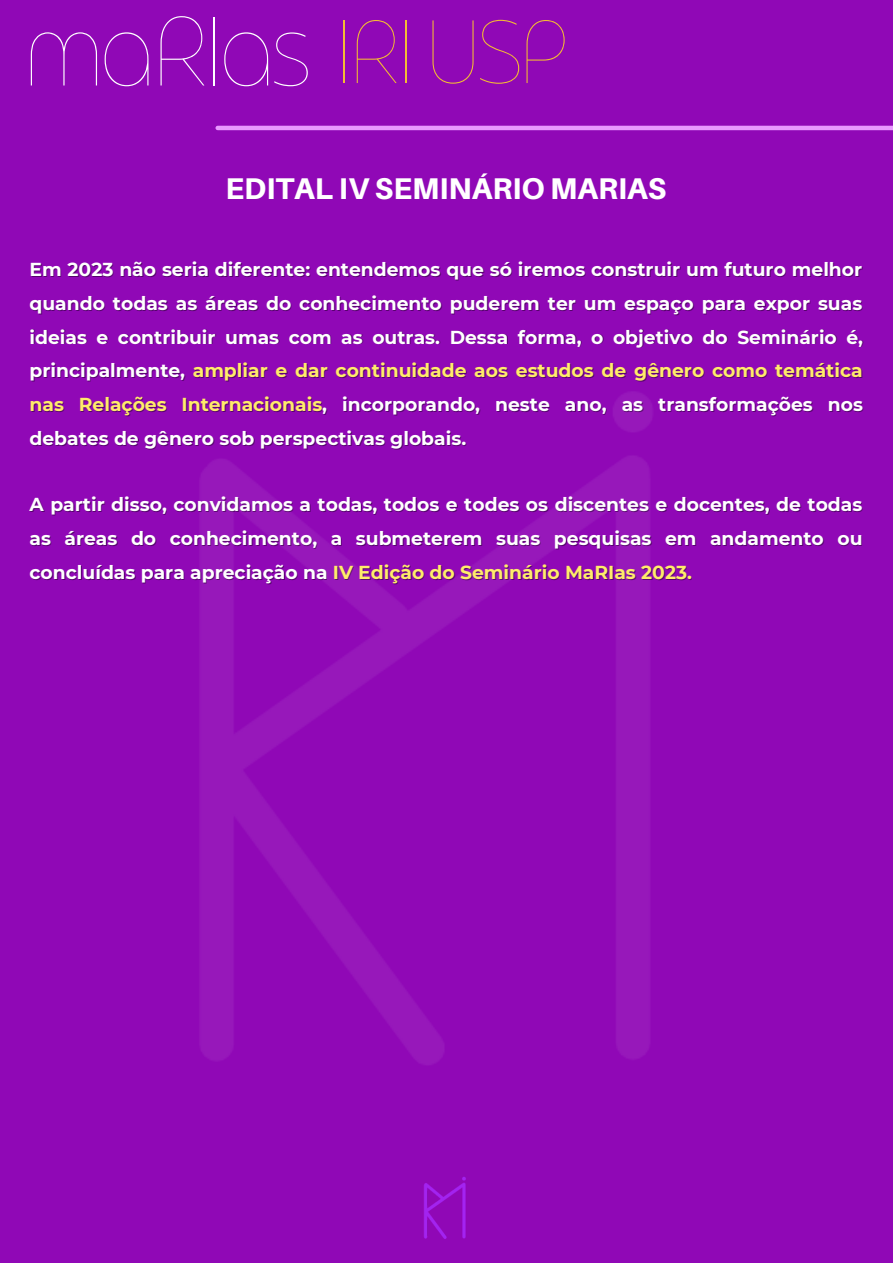
<style>
.page{position:relative;width:893px;height:1264px;background:#fff}
.page>*{position:absolute;margin:0;border:0;box-sizing:border-box;transform-origin:0 0}
.t1{font:100 98.4px "Eastman Grotesque Alt Trial";letter-spacing:-.05em;color:#fff}
.t2{font:100 89.4px "Eastman Grotesque Alt Trial";letter-spacing:-.05em;color:#f3bc33}
.t3{font:800 30px "Aileron";color:#fff}
.t4{font:700 18.75px/33.8px "Montserrat";color:#fff;text-align:justify}
.s1{color:#ffec6a}
</style>
<div class="page">
<div style="left:0;top:0;width:892px;height:1262px;background:#9008b6"></div>
<img style="left:200px;top:392px;width:452px;height:673px">
<hr style="left:218px;top:126px;width:674px;height:4px;background:#e899ff">
<img style="left:424px;top:1177px;width:42px;height:62px">
<p class="t1" style="left:24px;top:13px;width:289px">maRIas</p>
<p class="t2" style="left:335px;top:17px;width:235px">IRI USP</p>
<p class="t3" style="left:225px;top:170px;width:442px">EDITAL IV SEMINÁRIO MARIAS</p>
<p class="t4" style="left:29px;top:252px;width:835px">Em 2023 não seria diferente: entendemos que só iremos construir um futuro melhor quando todas as áreas do conhecimento puderem ter um espaço para expor suas ideias e contribuir umas com as outras. Dessa forma, o objetivo do Seminário é, principalmente, <span class="s1">ampliar e dar continuidade aos estudos de gênero como temática nas Relações Internacionais</span>, incorporando, neste ano, as transformações nos debates de gênero sob perspectivas globais.</p>
<p class="t4" style="left:29px;top:487px;width:834px">A partir disso, convidamos a todas, todos e todes os discentes e docentes, de todas as áreas do conhecimento, a submeterem suas pesquisas em andamento ou concluídas para apreciação na <span class="s1">IV Edição do Seminário MaRIas 2023.</span></p>
</div>
